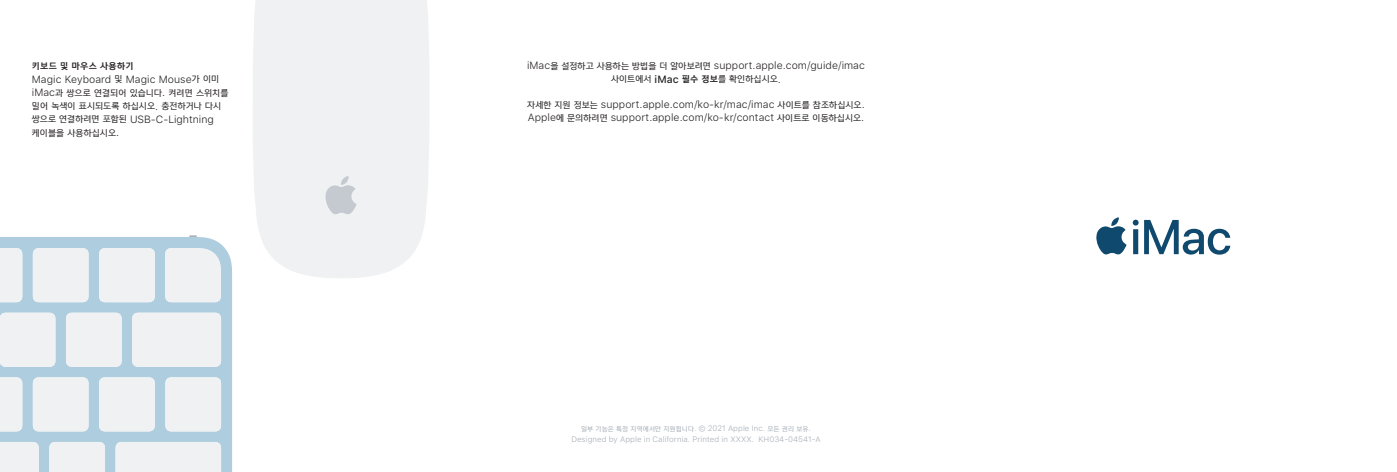
<style>
.page{position:relative;width:1397px;height:472px;background:#fff}
.page>*{position:absolute;margin:0;border:0;box-sizing:border-box;transform-origin:0 0}
.Body_Copy{font:11.03px/13.3px "Yoon Gothic Text";letter-spacing:.005em;color:#231f20}
.Body_Copy_Center{font:11.03px "Yoon Gothic Text";letter-spacing:.005em;color:#231f20}
.Subheads{font:600 11.03px "Yoon Gothic";letter-spacing:.005em;color:#231f20}
.Body_Copy_Center-2{font:300 10.5px/13.3px "SF Pro Text";letter-spacing:.005em;color:#231f20}
.Body_Copy-2{font:300 10.5px "SF Pro Text";letter-spacing:.005em;color:#231f20}
.Legal_Copy{font:8.22px "Yoon Gothic Text";letter-spacing:.01em;color:#a6aeb6}
.Legal_Copy-2{font:300 7.88px "SF Pro Text";letter-spacing:.01em;color:#a6aeb6}
.s1{font-family:"Yoon Gothic Text";font-weight:400;font-size:11.03px}
.s2{font-family:"SF Pro Text";font-weight:300;font-size:10.5px}
.s3{font-family:"SF Pro Text";font-weight:500;font-size:10.5px}
.s4{font-family:"Yoon Gothic";font-weight:600}
.s5{font-family:"SF Pro Text";font-weight:300;font-size:7.88px}
</style>
<div class="page">
<div style="left:253px;top:0;width:176px;height:278px;background:#eff1f3"></div>
<svg style="left:324px;top:176px;width:33px;height:38px"></svg>
<svg style="left:0;top:237px;width:232px;height:234px;background:#b1cfdf"></svg>
<div style="left:0;top:312px;width:55px;height:54px;background:#eff1f3"></div>
<div style="left:66px;top:312px;width:56px;height:54px;background:#eff1f3"></div>
<div style="left:132px;top:312px;width:89px;height:54px;background:#eff1f3"></div>
<svg style="left:0;top:248px;width:22px;height:54px"></svg>
<div style="left:33px;top:248px;width:56px;height:54px;background:#eff1f3"></div>
<div style="left:99px;top:248px;width:56px;height:54px;background:#eff1f3"></div>
<div style="left:165px;top:377px;width:56px;height:54px;background:#eff1f3"></div>
<div style="left:99px;top:377px;width:56px;height:54px;background:#eff1f3"></div>
<div style="left:33px;top:377px;width:56px;height:54px;background:#eff1f3"></div>
<svg style="left:0;top:377px;width:22px;height:54px"></svg>
<div style="left:116px;top:441px;width:105px;height:30px;background:#eff1f3"></div>
<div style="left:49px;top:441px;width:56px;height:30px;background:#eff1f3"></div>
<svg style="left:0;top:441px;width:39px;height:30px"></svg>
<div style="left:165px;top:248px;width:56px;height:54px;background:#eff1f3"></div>
<svg style="left:189px;top:235px;width:8px;height:2px"></svg>
<svg style="left:1133px;top:219px;width:97px;height:35px"></svg>
<svg style="left:1096px;top:217px;width:30px;height:37px"></svg>
<p class="Subheads" style="left:32px;top:58px;width:103px">키보드 및 마우스 사용하기</p>
<p class="Body_Copy-2" style="left:32px;top:73px;width:189px">Magic Keyboard <span class="s1">및</span> Magic Mouse<span class="s1">가 이미</span></p>
<p class="Body_Copy" style="left:32px;top:86px;width:198px"><span class="s2">iMac</span>과 쌍으로 연결되어 있습니다<span class="s2">.</span> 켜려면 스위치를 밀어 녹색이 표시되도록 하십시오<span class="s2">.</span> 충전하거나 다시</p>
<p class="Body_Copy-2" style="left:32px;top:113px;width:183px"><span class="s1">쌍으로 연결하려면 포함된</span> USB-C-Lightning</p>
<p class="Body_Copy" style="left:32px;top:126px;width:89px">케이블을 사용하십시오<span class="s2">.</span></p>
<p class="Body_Copy_Center-2" style="left:527px;top:59px;width:339px">iMac<span class="s1">을 설정하고 사용하는 방법을 더 알아보려면</span> support.apple.com/guide/imac</p>
<p class="Body_Copy_Center" style="left:611px;top:71px;width:171px">사이트에서 <span class="s3">iMac</span> <span class="s4">필수 정보</span>를 확인하십시오<span class="s2">.</span></p>
<p class="Body_Copy_Center-2" style="left:527px;top:98px;width:339px"><span class="s1">자세한 지원 정보는</span> support.apple.com/ko-kr/mac/imac <span class="s1">사이트를 참조하십시오</span>.<br>Apple<span class="s1">에 문의하려면</span> support.apple.com/ko-kr/contact <span class="s1">사이트로 이동하십시오</span>.</p>
<p class="Legal_Copy" style="left:581px;top:422px;width:231px">일부 기능은 특정 지역에서만 지원됩니다<span class="s5">. © 2021 Apple Inc.</span> 모든 권리 보유<span class="s5">.</span></p>
<p class="Legal_Copy-2" style="left:571px;top:434px;width:251px">Designed by Apple in California. Printed in XXXX. KH034-04541-A</p>
</div>
